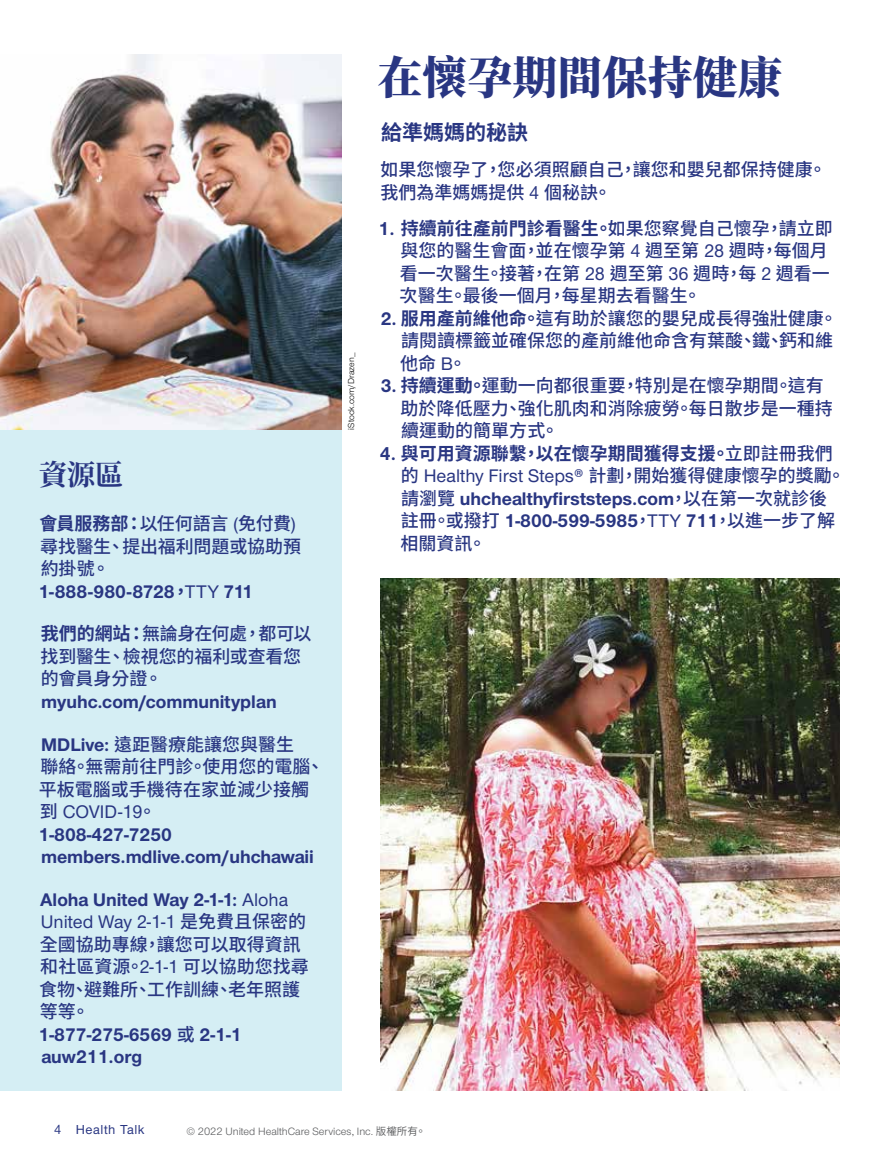
<style>
.page{position:relative;width:878px;height:1161px;background:#fff}
.page>*{position:absolute;margin:0;border:0;box-sizing:border-box;transform-origin:0 0}
.t1{font:800 45px "Source Han Serif TC";color:#293682}
.t2{font:700 28.5px "Source Han Serif TC";color:#293682}
.t3{font:700 21px "Source Han Sans TW";color:#293682}
.t4{font:700 18.9px/22.5px "UHC Sans";color:#293682}
.t5{font:500 18px/22.5px "Source Han Sans TW";color:#293682}
.t6{font:700 18px "Source Han Sans TW";color:#293682}
.t7{font:500 13.5px "UHC Sans";letter-spacing:.04em;color:#293682}
.t8{font:10.95px "UHC Sans";color:#58595b}
.t9{font:9px "UHC Sans";color:#000}
.s1{font-weight:700}
.s2{font-family:"UHC Sans";font-size:18.9px}
.s3{font-family:"Source Han Sans TW";font-size:18px}
.s4{font-weight:500}
.s5{font-family:"UHC Sans";font-weight:700;font-size:18.9px}
.s6{font-family:"Source Han Sans TW";font-weight:500;font-size:18px}
.s7{font-family:"Source Han Sans TW";font-size:10.5px}
</style>
<div class="page">
<div style="left:0;top:54px;width:341px;height:1037px;background:#d5eef4"></div>
<img style="left:0;top:54px;width:341px;height:376px">
<img style="left:380px;top:579px;width:459px;height:512px">
<h2 class="t2" style="left:39px;top:458px;width:86px">資源區</h2>
<p class="t5" style="left:39px;top:513px;width:263px"><span class="s1">會員服務部：</span>以任何語言 <span class="s2">(</span>免付費<span class="s2">)</span>尋找醫生、提出福利問題或協助預約掛號。</p>
<p class="t4" style="left:39px;top:579px;width:216px">1-888-980-8728<span class="s3">，</span><span class="s4">TTY</span> 711</p>
<p class="t5" style="left:41px;top:623px;width:272px"><span class="s1">我們的網站：</span>無論身在何處，都可以找到醫生、檢視您的福利或查看您的會員身分證。</p>
<p class="t4" style="left:41px;top:690px;width:237px">myuhc.com/communityplan</p>
<p class="t5" style="left:39px;top:733px;width:286px"><span class="s5">MDLive:</span> 遠距醫療能讓您與醫生<br>聯絡。無需前往門診。使用您的電腦、平板電腦或手機待在家並減少接觸</p>
<p class="t4" style="left:39px;top:800px;width:276px"><span class="s6">到</span> <span class="s4">COVID-19</span><span class="s6">。<br></span>1-808-427-7250 members.mdlive.com/uhchawaii</p>
<p class="t4" style="left:40px;top:888px;width:267px">Aloha United Way 2-1-1: <span class="s4">Aloha<br>United Way 2-1-1</span> <span class="s6">是免費且保密的</span></p>
<p class="t5" style="left:39px;top:933px;width:271px">全國協助專線，讓您可以取得資訊和社區資源。<span class="s2">2-1-1</span> 可以協助您找尋食物、避難所、工作訓練、老年照護等等。</p>
<p class="t4" style="left:39px;top:1023px;width:204px">1-877-275-6569 <span class="s6">或</span> 2-1-1 auw211.org</p>
<p class="t9" style="left:345px;top:430px;width:78px;rotate:-90deg">iStock.com/Drazen_</p>
<h1 class="t1" style="left:377px;top:52px;width:406px">在懷孕期間保持健康</h1>
<p class="t3" style="left:381px;top:120px;width:149px">給準媽媽的秘訣</p>
<p class="t5" style="left:380px;top:159px;width:447px">如果您懷孕了，您必須照顧自己，讓您和嬰兒都保持健康。我們為準媽媽提供 <span class="s2">4</span> 個秘訣。</p>
<p class="t5" style="left:399px;top:217px;width:435px;text-indent:-21px"><span class="s5">1.</span> <span class="s1">持續前往產前門診看醫生。</span>如果您察覺自己懷孕，請立即與您的醫生會面，並在懷孕第 <span class="s2">4</span> 週至第 <span class="s2">28</span> 週時，每個月看一次醫生。接著，在第 <span class="s2">28</span> 週至第 <span class="s2">36</span> 週時，每 <span class="s2">2</span> 週看一次醫生。最後一個月，每星期去看醫生。</p>
<p class="t5" style="left:400px;top:307px;width:439px;text-indent:-19px"><span class="s5">2.</span> <span class="s1">服用產前維他命。</span>這有助於讓您的嬰兒成長得強壯健康。請閱讀標籤並確保您的產前維他命含有葉酸、鐵、鈣和維他命 <span class="s2">B</span>。</p>
<p class="t5" style="left:400px;top:375px;width:433px;text-indent:-20px"><span class="s5">3.</span> <span class="s1">持續運動。</span>運動一向都很重要，特別是在懷孕期間。這有助於降低壓力、強化肌肉和消除疲勞。每日散步是一種持續運動的簡單方式。</p>
<p class="t6" style="left:380px;top:443px;width:454px"><span class="s2">4.</span> 與可用資源聯繫，以在懷孕期間獲得支援。<span class="s4">立即註冊我們</span></p>
<p class="t5" style="left:401px;top:465px;width:446px">的 <span class="s2">Healthy First Steps®</span> 計劃，開始獲得健康懷孕的獎勵。請瀏覽 <span class="s5">uhchealthyfirststeps.com</span>，以在第一次就診後註冊。或撥打 <span class="s5">1-800-599-5985</span>，<span class="s2">TTY</span> <span class="s5">711</span>，以進一步了解</p>
<p class="t5" style="left:400px;top:532px;width:87px">相關資訊。</p>
<p class="t7" style="left:54px;top:1120px;width:92px">4 Health Talk</p>
<p class="t8" style="left:186px;top:1124px;width:241px">© 2022 United HealthCare Services, Inc. <span class="s7">版權所有。</span></p>
</div>
